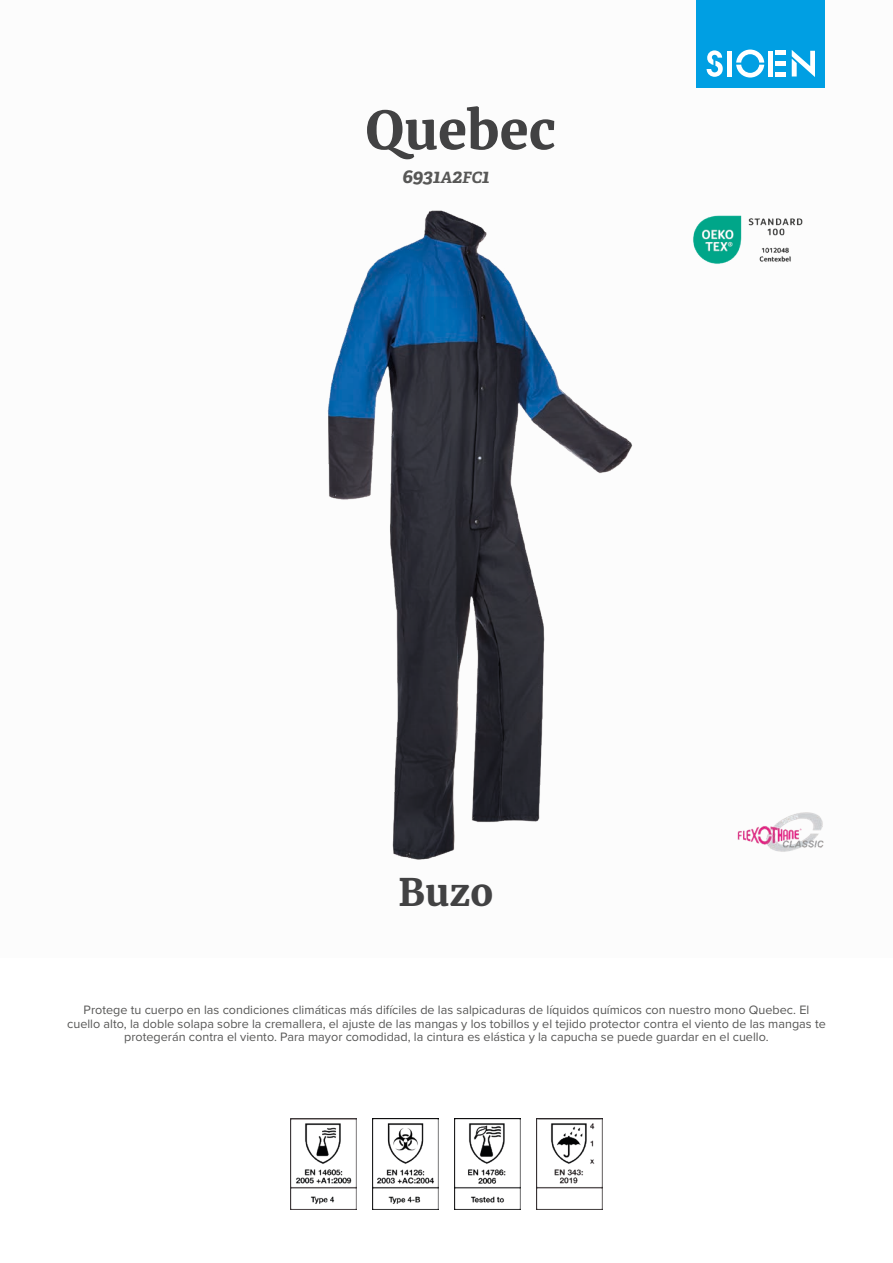
<style>
.page{position:relative;width:893px;height:1263px;background:#fff}
.page>*{position:absolute;margin:0;border:0;box-sizing:border-box;transform-origin:0 0}
.t1{font:700 52.5px "Merriweather";color:#424243}
.t2{font:700 37.5px "Merriweather";color:#424243}
.t3{font:italic 700 19.5px "Adelle";color:#575756}
.t4{font:12.6px/13.6px "Proxima Nova";color:#575756;text-align:center}
.s1{font-size:15.6px}
</style>
<div class="page">
<div style="left:697px;top:0;width:128px;height:88px;background:#009fe3"></div>
<svg style="left:707px;top:50px;width:16px;height:27px"></svg>
<svg style="left:736px;top:50px;width:28px;height:28px"></svg>
<div style="left:727px;top:51px;width:5px;height:26px;background:#fff"></div>
<div style="left:768px;top:51px;width:5px;height:26px;background:#fff"></div>
<div style="left:775px;top:72px;width:11px;height:5px;background:#fff"></div>
<div style="left:775px;top:61px;width:11px;height:5px;background:#fff"></div>
<hr style="left:775px;top:51px;width:11px;height:4px;background:#fff">
<svg style="left:792px;top:50px;width:23px;height:27px"></svg>
<img style="left:737px;top:812px;width:87px;height:40px">
<img style="left:693px;top:215px;width:110px;height:49px">
<img style="left:290px;top:1118px;width:66px;height:92px">
<img style="left:372px;top:1118px;width:67px;height:92px">
<img style="left:454px;top:1118px;width:67px;height:92px">
<img style="left:536px;top:1118px;width:67px;height:92px">
<img style="left:327px;top:210px;width:306px;height:650px">
<h1 class="t1" style="left:365px;top:95px;width:192px">Quebec</h1>
<h3 class="t3" style="left:402px;top:164px;width:89px">6931<span class="s1">A</span>2<span class="s1">FC</span>1</h3>
<h2 class="t2" style="left:399px;top:867px;width:96px">Buzo</h2>
<p class="t4" style="left:67px;top:1002px;width:760px">Protege tu cuerpo en las condiciones climáticas más difíciles de las salpicaduras de líquidos químicos con nuestro mono Quebec. El cuello alto, la doble solapa sobre la cremallera, el ajuste de las mangas y los tobillos y el tejido protector contra el viento de las mangas te protegerán contra el viento. Para mayor comodidad, la cintura es elástica y la capucha se puede guardar en el cuello.</p>
</div>
